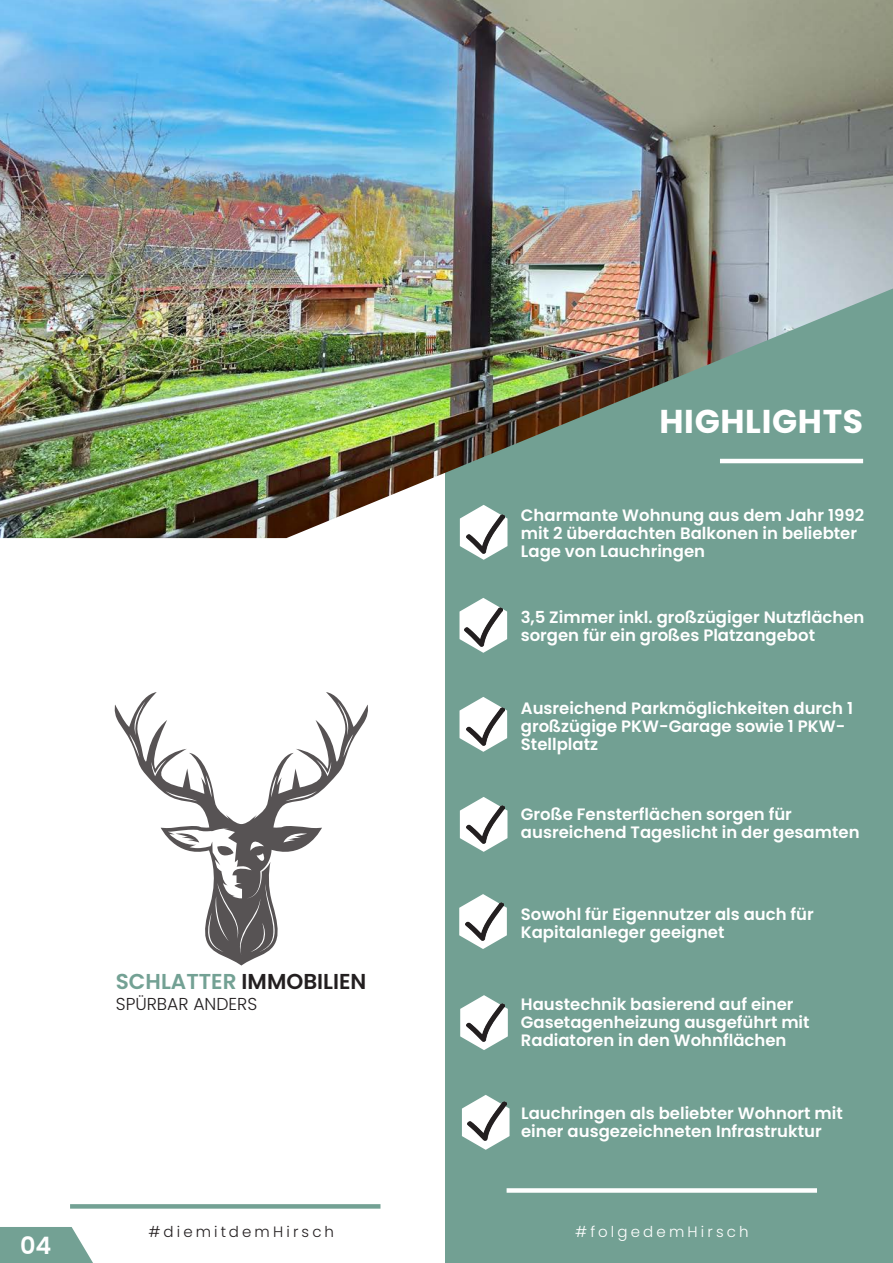
<style>
.page{position:relative;width:893px;height:1263px;background:#fff}
.page>*{position:absolute;margin:0;border:0;box-sizing:border-box;transform-origin:0 0}
.t1{font:700 33px "Poppins";letter-spacing:.02em;color:#fff}
.t2{font:600 24px "Poppins";color:#fff}
.t3{font:600 21.6px "Poppins";color:#231f20}
.t4{font:300 17.25px "Poppins";color:#231f20}
.t5{font:600 16.5px/18px "Poppins";color:#fff}
.t6{font:300 15px "Poppins";letter-spacing:.21em;color:#231f20}
.t7{font:300 15px "Poppins";letter-spacing:.21em;color:#fff}
.s1{color:#73a194}
</style>
<div class="page">
<div style="left:445px;top:258px;width:448px;height:1005px;background:#72a093"></div>
<div style="left:507px;top:1188px;width:310px;height:5px;background:#fff"></div>
<img style="left:0;top:0;width:892px;height:538px">
<svg style="left:892px;top:0;width:1px;height:289px"></svg>
<svg style="left:460px;top:505px;width:47px;height:55px"></svg>
<img style="left:466px;top:515px;width:39px;height:38px">
<svg style="left:460px;top:995px;width:48px;height:55px"></svg>
<img style="left:466px;top:1003px;width:39px;height:39px">
<svg style="left:0;top:1227px;width:93px;height:36px;background:#82aba0"></svg>
<svg style="left:462px;top:1095px;width:47px;height:55px"></svg>
<img style="left:468px;top:1101px;width:39px;height:39px">
<svg style="left:459px;top:598px;width:48px;height:55px"></svg>
<img style="left:464px;top:608px;width:39px;height:38px">
<svg style="left:460px;top:797px;width:47px;height:55px"></svg>
<img style="left:466px;top:805px;width:39px;height:39px">
<svg style="left:70px;top:1204px;width:310px;height:4px"></svg>
<svg style="left:459px;top:697px;width:48px;height:55px"></svg>
<img style="left:466px;top:707px;width:39px;height:39px">
<svg style="left:459px;top:894px;width:48px;height:55px"></svg>
<img style="left:465px;top:902px;width:39px;height:39px">
<svg style="left:114px;top:692px;width:254px;height:274px"></svg>
<p class="t2" style="left:20px;top:1231px;width:33px">04</p>
<p class="t1" style="left:659px;top:403px;width:205px">HIGHLIGHTS</p>
<p class="t5" style="left:521px;top:507px;width:345px">Charmante Wohnung aus dem Jahr 1992 mit 2 überdachten Balkonen in beliebter<br>Lage von Lauchringen</p>
<p class="t5" style="left:521px;top:608px;width:345px">3,5 Zimmer inkl. großzügiger Nutzflächen sorgen für ein großes Platzangebot</p>
<p class="t5" style="left:521px;top:699px;width:334px">Ausreichend Parkmöglichkeiten durch 1 großzügige PKW-Garage sowie 1 PKW-<br>Stellplatz</p>
<p class="t5" style="left:521px;top:805px;width:340px">Große Fensterflächen sorgen für ausreichend Tageslicht in der gesamten</p>
<p class="t3" style="left:116px;top:969px;width:252px"><span class="s1">SCHLATTER</span> IMMOBILIEN</p>
<p class="t4" style="left:116px;top:994px;width:143px">SPÜRBAR ANDERS</p>
<p class="t5" style="left:521px;top:905px;width:295px">Sowohl für Eigennutzer als auch für<br>Kapitalanleger geeignet</p>
<p class="t5" style="left:521px;top:995px;width:290px">Haustechnik basierend auf einer<br>Gasetagenheizung ausgeführt mit<br>Radiatoren in den Wohnflächen</p>
<p class="t5" style="left:521px;top:1104px;width:323px">Lauchringen als beliebter Wohnort mit einer ausgezeichneten Infrastruktur</p>
<p class="t6" style="left:149px;top:1223px;width:187px">#diemitdemHirsch</p>
<p class="t7" style="left:575px;top:1223px;width:175px">#folgedemHirsch</p>
</div>
